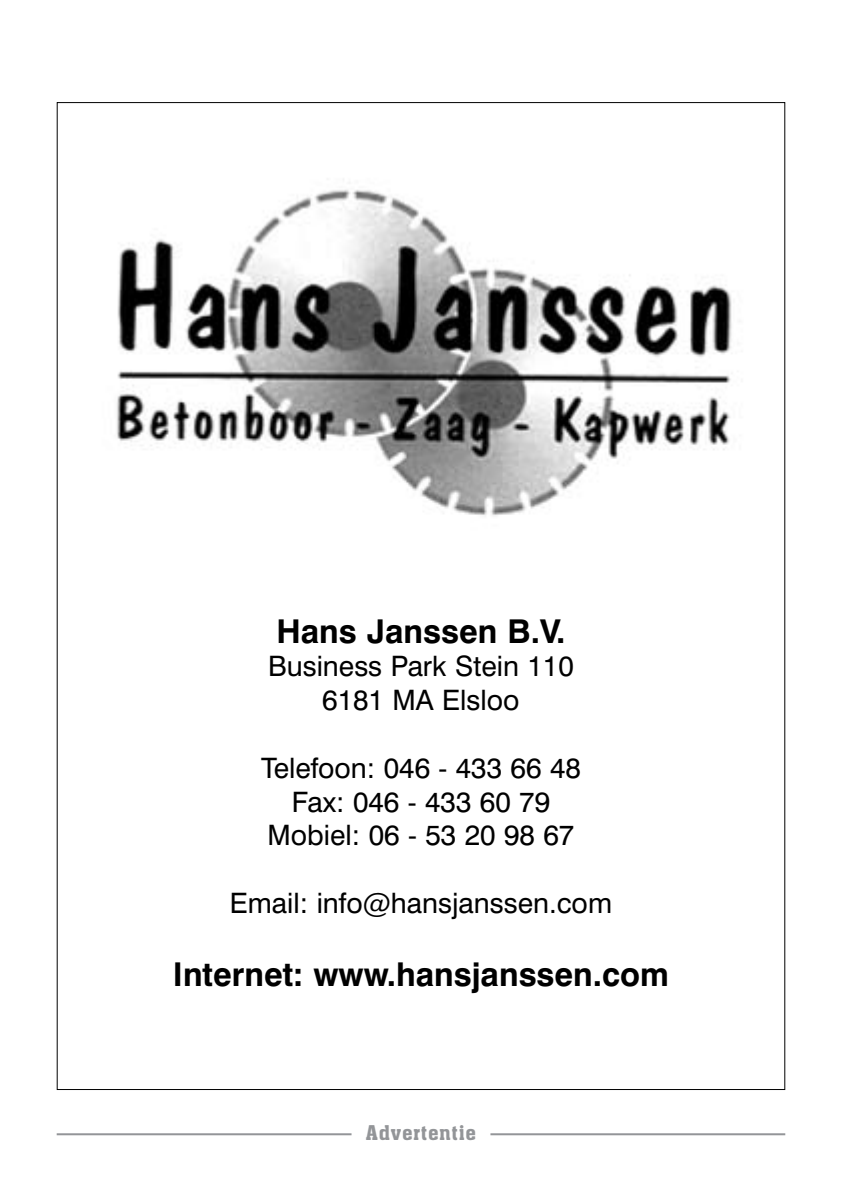
<style>
.page{position:relative;width:842px;height:1191px;background:#fff}
.page>*{position:absolute;margin:0;border:0;box-sizing:border-box;transform-origin:0 0}
.t1{font:700 32.8px "Swiss 721 BT";color:#000}
.t2{font:28.2px/33.8px "Swiss 721 BT";color:#000;text-align:center}
.t3{font:20px "Aachen BT";letter-spacing:.03em;color:#939598}
</style>
<div class="page">
<hr style="left:490px;top:1133px;width:295px;height:2px;background:#939598">
<hr style="left:57px;top:1133px;width:294px;height:2px;background:#939598">
<img style="left:117px;top:189px;width:615px;height:327px">
<p class="t1" style="left:276px;top:611px;width:291px">Hans Janssen B.V.</p>
<p class="t2" style="left:268px;top:649px;width:307px">Business Park Stein 110<br>6181 MA Elsloo</p>
<p class="t2" style="left:261px;top:750px;width:321px">Telefoon: 046 - 433 66 48<br>Fax: 046 - 433 60 79<br>Mobiel: 06 - 53 20 98 67</p>
<p class="t2" style="left:230px;top:885px;width:384px">Email: info@hansjanssen.com</p>
<p class="t1" style="left:173px;top:954px;width:497px">Internet: www.hansjanssen.com</p>
<p class="t3" style="left:366px;top:1119px;width:112px">Advertentie</p>
</div>
